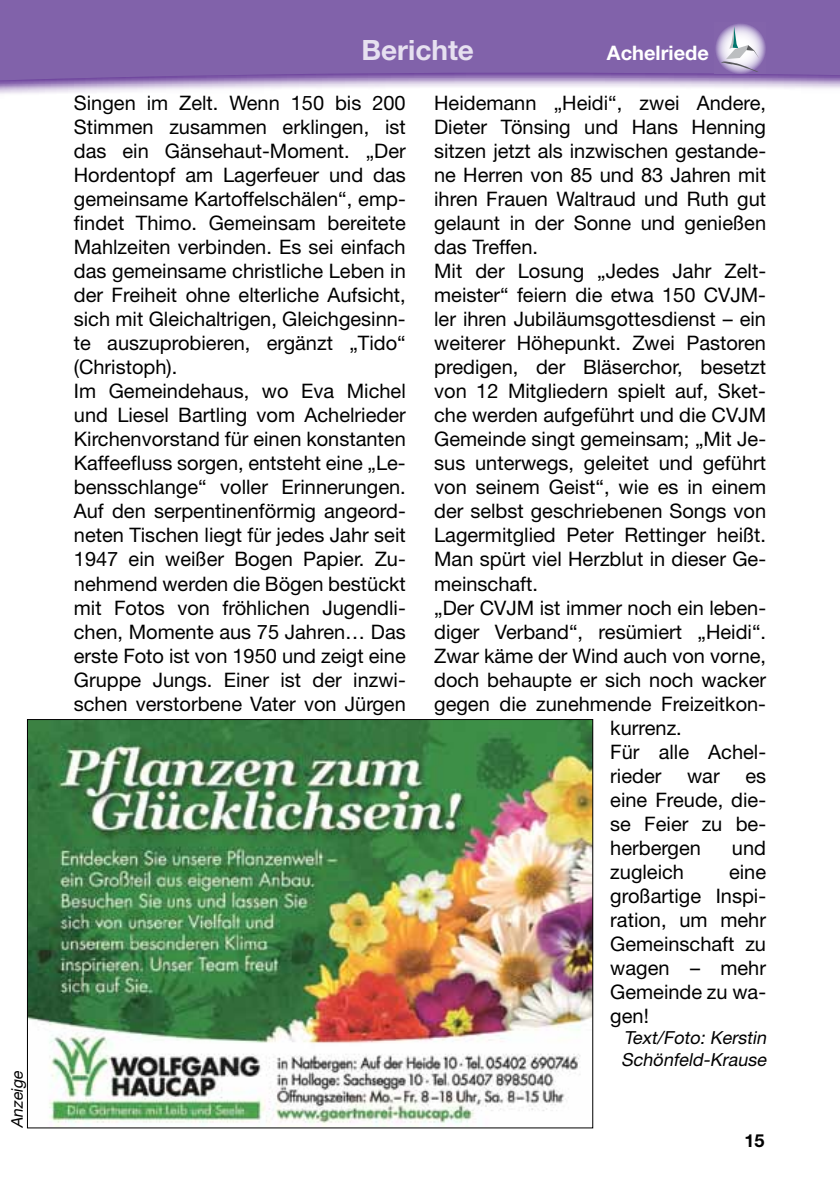
<style>
.page{position:relative;width:840px;height:1191px;background:#fff}
.page>*{position:absolute;margin:0;border:0;box-sizing:border-box;transform-origin:0 0}
.t1{font:700 28px "Helvetica Neue LT Std";color:#e6e0f0}
.t2{font:20px/24px "Helvetica Neue LT Std";color:#000;text-align:justify}
.t3{font:700 20px "Helvetica Neue LT Std";color:#fff}
.t4{font:italic 18px/21.6px "Helvetica Neue LT Std";color:#000}
.t5{font:700 18px "Helvetica Neue LT Std";color:#000}
.t6{font:italic 16px "Helvetica Neue LT Std";color:#000}
</style>
<div class="page">
<img style="left:29px;top:721px;width:562px;height:405px">
<svg style="left:0;top:0;width:839px;height:94px;background:#9075b4"></svg>
<svg style="left:714px;top:23px;width:51px;height:51px"></svg>
<svg style="left:720px;top:27px;width:39px;height:45px"></svg>
<p class="t6" style="left:8px;top:1128px;width:62px;rotate:-90deg">Anzeige</p>
<h1 class="t1" style="left:361px;top:33px;width:114px">Berichte</h1>
<p class="t3" style="left:606px;top:40px;width:103px">Achelriede</p>
<p class="t2" style="left:74px;top:91px;width:333px;text-align:left">Singen im Zelt. Wenn 150 bis 200<br>Stimmen zusammen erklingen, ist das ein Gänsehaut-Moment. „Der Hordentopf am Lagerfeuer und das gemeinsame Kartoffelschälen“, emp&shy;findet Thimo. Gemeinsam bereitete Mahlzeiten verbinden. Es sei einfach das gemeinsame christliche Leben in der Freiheit ohne elterliche Aufsicht, sich mit Gleichaltrigen, Gleichgesinn&shy;te auszuprobieren, ergänzt „Tido“ (Christoph).<br>Im Gemeindehaus, wo Eva Michel und Liesel Bartling vom Achelrieder Kirchenvorstand für einen konstanten Kaffeefluss sorgen, entsteht eine „Le&shy;bensschlange“ voller Erinnerungen.<br>Auf den serpentinenförmig angeord&shy;neten Tischen liegt für jedes Jahr seit 1947 ein weißer Bogen Papier. Zu&shy;nehmend werden die Bögen bestückt mit Fotos von fröhlichen Jugendli&shy;chen, Momente aus 75 Jahren… Das erste Foto ist von 1950 und zeigt eine Gruppe Jungs. Einer ist der inzwi&shy;schen verstorbene Vater von Jürgen</p>
<p class="t2" style="left:434px;top:91px;width:333px">Heidemann „Heidi“, zwei Andere,</p>
<p class="t2" style="left:434px;top:115px;width:333px">Dieter Tönsing und Hans Henning</p>
<p class="t2" style="left:434px;top:139px;width:333px">sitzen jetzt als inzwischen gestande-</p>
<p class="t2" style="left:434px;top:163px;width:333px">ne Herren von 85 und 83 Jahren mit</p>
<p class="t2" style="left:434px;top:187px;width:333px">ihren Frauen Waltraud und Ruth gut</p>
<p class="t2" style="left:434px;top:211px;width:333px">gelaunt in der Sonne und genießen</p>
<p class="t2" style="left:434px;top:235px;width:105px">das Treffen.</p>
<p class="t2" style="left:434px;top:259px;width:333px">Mit der Losung „Jedes Jahr Zelt-</p>
<p class="t2" style="left:434px;top:283px;width:333px">meister“ feiern die etwa 150 CVJM-</p>
<p class="t2" style="left:434px;top:307px;width:333px">ler ihren Jubiläumsgottesdienst – ein</p>
<p class="t2" style="left:434px;top:331px;width:333px">weiterer Höhepunkt. Zwei Pastoren</p>
<p class="t2" style="left:434px;top:355px;width:333px">predigen, der Bläserchor, besetzt</p>
<p class="t2" style="left:434px;top:379px;width:333px">von 12 Mitgliedern spielt auf, Sket-</p>
<p class="t2" style="left:434px;top:403px;width:333px">che werden aufgeführt und die CVJM</p>
<p class="t2" style="left:434px;top:427px;width:333px">Gemeinde singt gemeinsam; „Mit Je-</p>
<p class="t2" style="left:434px;top:451px;width:333px">sus unterwegs, geleitet und geführt</p>
<p class="t2" style="left:434px;top:475px;width:333px">von seinem Geist“, wie es in einem</p>
<p class="t2" style="left:434px;top:499px;width:333px">der selbst geschriebenen Songs von</p>
<p class="t2" style="left:434px;top:523px;width:333px">Lagermitglied Peter Rettinger heißt.</p>
<p class="t2" style="left:434px;top:547px;width:333px">Man spürt viel Herzblut in dieser Ge-</p>
<p class="t2" style="left:434px;top:571px;width:105px">meinschaft.</p>
<p class="t2" style="left:434px;top:595px;width:333px">„Der CVJM ist immer noch ein leben-</p>
<p class="t2" style="left:434px;top:619px;width:333px">diger Verband“, resümiert „Heidi“.</p>
<p class="t2" style="left:434px;top:643px;width:333px">Zwar käme der Wind auch von vorne,</p>
<p class="t2" style="left:434px;top:667px;width:333px">doch behaupte er sich noch wacker</p>
<p class="t2" style="left:434px;top:691px;width:333px">gegen die zunehmende Freizeitkon-</p>
<p class="t2" style="left:610px;top:715px;width:73px">kurrenz.</p>
<p class="t2" style="left:610px;top:739px;width:157px">Für alle Achel-</p>
<p class="t2" style="left:610px;top:763px;width:53px">rieder</p>
<p class="t2" style="left:686px;top:763px;width:34px">war</p>
<p class="t2" style="left:610px;top:763px;width:157px;text-indent:135px">es eine Freude, die&shy;se Feier zu be&shy;herbergen</p>
<p class="t2" style="left:731px;top:835px;width:36px">und</p>
<p class="t2" style="left:610px;top:859px;width:157px;text-indent:119px">eine großartige Inspi&shy;ration, um mehr Gemeinschaft zu wagen – mehr Gemeinde zu wa&shy;gen!</p>
<p class="t4" style="left:621px;top:1026px;width:150px">Text/Foto: Kerstin<br>Schönfeld-Krause</p>
<p class="t2" style="left:610px;top:859px;width:75px">zugleich</p>
<p class="t5" style="left:744px;top:1129px;width:22px">15</p>
</div>
